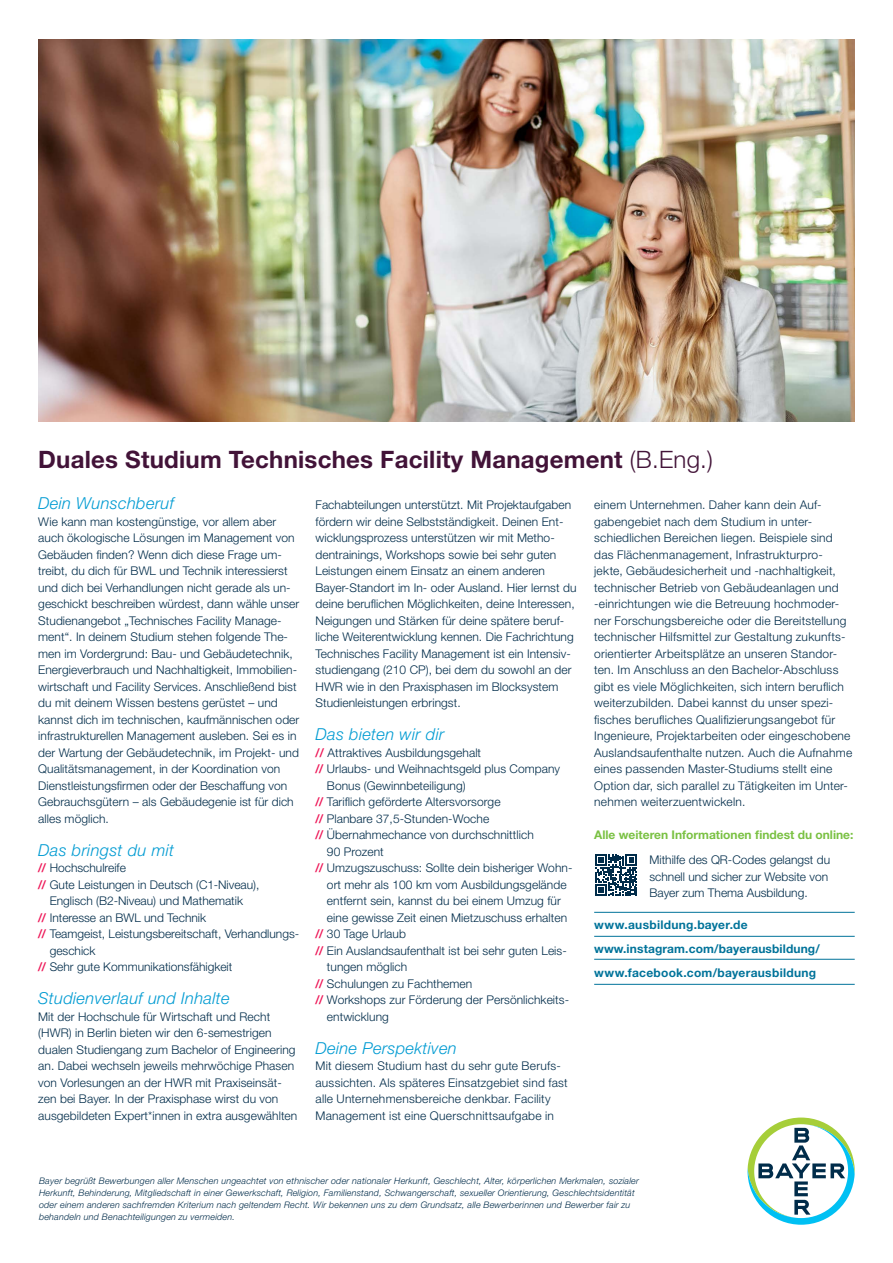
<style>
.page{position:relative;width:893px;height:1263px;background:#fff}
.page>*{position:absolute;margin:0;border:0;box-sizing:border-box;transform-origin:0 0}
.t1{font:700 24px "Helvetica Neue LT Std";letter-spacing:.01em;color:#421338}
.t2{font:italic 300 16.5px "Helvetica Neue LT Std";letter-spacing:.02em;color:#009bd2}
.t3{font:300 12px/16.5px "Helvetica Neue LT Std";letter-spacing:.005em;color:#002c4a}
.t4{font:700 12px/24.8px "Helvetica Neue LT Std";letter-spacing:.02em;color:#00739a}
.t5{font:700 12px "Helvetica Neue LT Std";color:#7ac143}
.t6{font:italic 300 9px/12px "Helvetica Neue LT Std";letter-spacing:.02em;color:#002c4a}
.s1{font-weight:300}
.s2{font-weight:500;font-style:italic;color:#ed1556}
</style>
<div class="page">
<svg style="left:747px;top:1117px;width:108px;height:108px"></svg>
<hr style="left:594px;top:912px;width:261px;height:1px;background:#00739a">
<hr style="left:594px;top:936px;width:261px;height:1px;background:#00739a">
<hr style="left:594px;top:959px;width:261px;height:1px;background:#00739a">
<hr style="left:594px;top:984px;width:261px;height:1px;background:#00739a">
<svg style="left:595px;top:854px;width:42px;height:42px"></svg>
<img style="left:38px;top:39px;width:817px;height:383px">
<h1 class="t1" style="left:38px;top:445px;width:676px">Duales Studium Technisches Facility Management <span class="s1">(B.Eng.)</span></h1>
<h2 class="t2" style="left:38px;top:493px;width:137px">Dein Wunschberuf</h2>
<p class="t3" style="left:38px;top:513px;width:263px">Wie kann man kostengünstige, vor allem aber auch ökologische Lösungen im Management von Gebäuden finden? Wenn dich diese Frage um&shy;treibt, du dich für BWL und Technik interessierst und dich bei Verhandlungen nicht gerade als un&shy;geschickt beschreiben würdest, dann wähle unser Studienangebot „Technisches Facility Manage&shy;ment“. In deinem Studium stehen folgende The&shy;men im Vordergrund: Bau- und Gebäudetechnik, Energieverbrauch und Nachhaltigkeit, Immobilien&shy;wirtschaft und Facility Services. Anschließend bist du mit deinem Wissen bestens gerüstet – und kannst dich im technischen, kaufmännischen oder infrastrukturellen Management ausleben. Sei es in der Wartung der Gebäudetechnik, im Projekt- und Qualitätsmanagement, in der Koordination von Dienstleistungsfirmen oder der Beschaffung von Gebrauchsgütern – als Gebäudegenie ist für dich alles möglich.</p>
<h2 class="t2" style="left:38px;top:840px;width:137px">Das bringst du mit</h2>
<p class="t3" style="left:38px;top:860px;width:89px"><span class="s2">//</span> Hochschulreife</p>
<p class="t3" style="left:38px;top:876px;width:223px"><span class="s2">//</span> Gute Leistungen in Deutsch (C1-Niveau),</p>
<p class="t3" style="left:50px;top:893px;width:195px">Englisch (B2-Niveau) und Mathematik</p>
<p class="t3" style="left:38px;top:909px;width:169px"><span class="s2">//</span> Interesse an BWL und Technik</p>
<p class="t3" style="left:38px;top:926px;width:263px"><span class="s2">//</span> Teamgeist, Leistungsbereitschaft, Verhandlungs-</p>
<p class="t3" style="left:50px;top:942px;width:47px">geschick</p>
<p class="t3" style="left:38px;top:959px;width:196px"><span class="s2">//</span> Sehr gute Kommunikationsfähigkeit</p>
<h2 class="t2" style="left:38px;top:988px;width:193px">Studienverlauf und Inhalte</h2>
<p class="t3" style="left:38px;top:1008px;width:261px">Mit der Hochschule für Wirtschaft und Recht (HWR) in Berlin bieten wir den 6-semestrigen dualen Studiengang zum Bachelor of Engineering an. Dabei wechseln jeweils mehrwöchige Phasen von Vorlesungen an der HWR mit Praxiseinsät&shy;zen bei Bayer. In der Praxisphase wirst du von ausgebildeten Expert*innen in extra ausgewählten</p>
<p class="t3" style="left:315px;top:497px;width:262px">Fachabteilungen unterstützt. Mit Projektaufgaben fördern wir deine Selbstständigkeit. Deinen Ent&shy;wicklungsprozess unterstützen wir mit Metho&shy;dentrainings, Workshops sowie bei sehr guten Leistungen einem Einsatz an einem anderen Bayer-Standort im In- oder Ausland. Hier lernst du deine beruflichen Möglichkeiten, deine Interessen, Neigungen und Stärken für deine spätere beruf&shy;liche Weiterentwicklung kennen. Die Fachrichtung Technisches Facility Management ist ein Intensiv&shy;studiengang (210 CP), bei dem du sowohl an der HWR wie in den Praxisphasen im Blocksystem Studienleistungen erbringst.</p>
<h2 class="t2" style="left:315px;top:724px;width:130px">Das bieten wir dir</h2>
<p class="t3" style="left:315px;top:744px;width:167px"><span class="s2">//</span> Attraktives Ausbildungsgehalt</p>
<p class="t3" style="left:315px;top:761px;width:246px"><span class="s2">//</span> Urlaubs- und Weihnachtsgeld plus Company</p>
<p class="t3" style="left:327px;top:777px;width:140px">Bonus (Gewinnbeteiligung)</p>
<p class="t3" style="left:315px;top:794px;width:187px"><span class="s2">//</span> Tariflich geförderte Altersvorsorge</p>
<p class="t3" style="left:315px;top:810px;width:175px"><span class="s2">//</span> Planbare 37,5-Stunden-Woche</p>
<p class="t3" style="left:315px;top:827px;width:220px"><span class="s2">//</span> Übernahmechance von durchschnittlich</p>
<p class="t3" style="left:327px;top:843px;width:58px">90 Prozent</p>
<p class="t3" style="left:315px;top:860px;width:258px"><span class="s2">//</span> Umzugszuschuss: Sollte dein bisheriger Wohn-</p>
<p class="t3" style="left:327px;top:876px;width:241px">ort mehr als 100 km vom Ausbildungsgelände</p>
<p class="t3" style="left:327px;top:893px;width:235px">entfernt sein, kannst du bei einem Umzug für</p>
<p class="t3" style="left:327px;top:909px;width:242px">eine gewisse Zeit einen Mietzuschuss erhalten</p>
<p class="t3" style="left:315px;top:926px;width:92px"><span class="s2">//</span> 30 Tage Urlaub</p>
<p class="t3" style="left:315px;top:942px;width:253px"><span class="s2">//</span> Ein Auslandsaufenthalt ist bei sehr guten Leis-</p>
<p class="t3" style="left:327px;top:959px;width:82px">tungen möglich</p>
<p class="t3" style="left:315px;top:975px;width:158px"><span class="s2">//</span> Schulungen zu Fachthemen</p>
<p class="t3" style="left:315px;top:992px;width:255px"><span class="s2">//</span> Workshops zur Förderung der Persönlichkeits-</p>
<p class="t3" style="left:327px;top:1008px;width:63px">entwicklung</p>
<h2 class="t2" style="left:315px;top:1038px;width:143px">Deine Perspektiven</h2>
<p class="t3" style="left:315px;top:1058px;width:254px">Mit diesem Studium hast du sehr gute Berufs&shy;aussichten. Als späteres Einsatzgebiet sind fast alle Unternehmensbereiche denkbar. Facility Management ist eine Querschnittsaufgabe in</p>
<p class="t3" style="left:594px;top:497px;width:260px">einem Unternehmen. Daher kann dein Auf&shy;gabengebiet nach dem Studium in unter&shy;schiedlichen Bereichen liegen. Beispiele sind das Flächenmanagement, Infrastrukturpro&shy;jekte, Gebäudesicherheit und -nachhaltigkeit, technischer Betrieb von Gebäudeanlagen und -einrichtungen wie die Betreuung hochmoder&shy;ner Forschungsbereiche oder die Bereitstellung technischer Hilfsmittel zur Gestaltung zukunfts&shy;orientierter Arbeitsplätze an unseren Standor&shy;ten. Im Anschluss an den Bachelor-Abschluss gibt es viele Möglichkeiten, sich intern beruflich weiterzubilden. Dabei kannst du unser spezi&shy;fisches berufliches Qualifizierungsangebot für Ingenieure, Projektarbeiten oder eingeschobene Auslandsaufenthalte nutzen. Auch die Aufnahme eines passenden Master-Studiums stellt eine Option dar, sich parallel zu Tätigkeiten im Unter&shy;nehmen weiterzuentwickeln.</p>
<p class="t5" style="left:594px;top:828px;width:261px">Alle weiteren Informationen findest du online:</p>
<p class="t3" style="left:649px;top:852px;width:182px">Mithilfe des QR-Codes gelangst du schnell und sicher zur Website von<br>Bayer zum Thema Ausbildung.</p>
<p class="t4" style="left:594px;top:912px;width:227px">www.ausbildung.bayer.de www.instagram.com/bayerausbildung/</p>
<p class="t4" style="left:594px;top:960px;width:223px">www.facebook.com/bayerausbildung</p>
<p class="t6" style="left:39px;top:1174px;width:601px">Bayer begrüßt Bewerbungen aller Menschen ungeachtet von ethnischer oder nationaler Herkunft, Geschlecht, Alter, körperlichen Merkmalen, sozialer Herkunft, Behinderung, Mitgliedschaft in einer Gewerkschaft, Religion, Familienstand, Schwangerschaft, sexueller Orientierung, Geschlechtsidentität oder einem anderen sachfremden Kriterium nach geltendem Recht. Wir bekennen uns zu dem Grundsatz, alle Bewerberinnen und Bewerber fair zu behandeln und Benachteiligungen zu vermeiden.</p>
</div>
